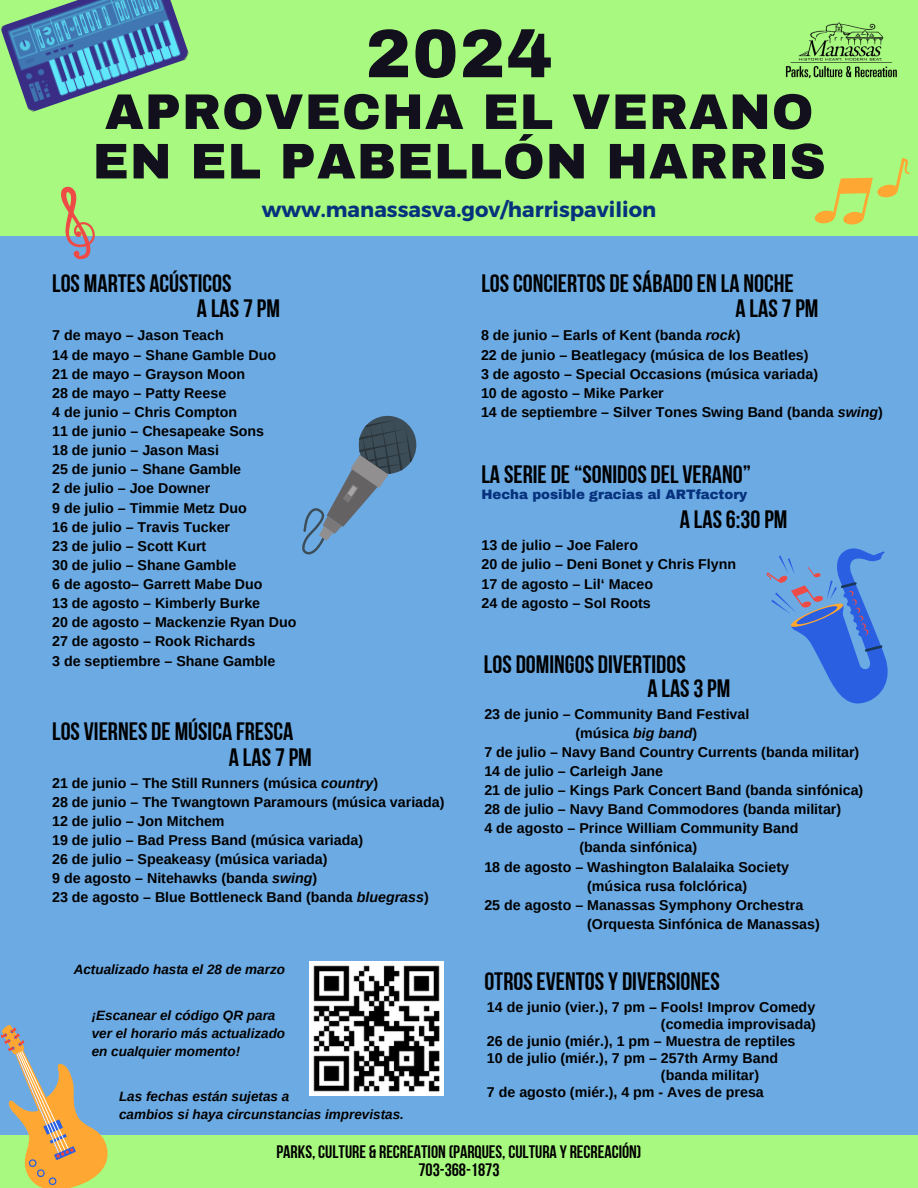
<style>
.page{position:relative;width:918px;height:1188px;background:#6caae4}
.page>*{position:absolute;margin:0;border:0;box-sizing:border-box;transform-origin:0 0}
.t1{font:900 68.55px "Archivo";color:#12101d}
.t2{font:900 50.1px/49.5px "Archivo";letter-spacing:.02em;color:#12101d}
.t3{font:25.05px "Bebas Neue Cyrillic";color:#000}
.t4{font:25.05px "Bebas Neue Cyrillic";letter-spacing:.075em;color:#000}
.t5{font:700 21px "Montserrat";color:#06327d}
.t6{font:18px/17.7px "Bebas Neue Cyrillic";color:#000;text-align:center}
.t7{font:700 14.25px "Arimo";color:#000}
.t8{font:italic 700 13.5px "Arimo";color:#000}
.t9{font:900 13.35px "Archivo";color:#06327d}
.s1{font-style:italic}
</style>
<div class="page">
<div style="left:0;top:0;width:918px;height:235px;background:#a7f97f"></div>
<img style="left:1px;top:0;width:188px;height:112px">
<svg style="left:766px;top:548px;width:122px;height:156px"></svg>
<svg style="left:52px;top:186px;width:49px;height:74px"></svg>
<svg style="left:814px;top:158px;width:96px;height:67px"></svg>
<img style="left:309px;top:962px;width:134px;height:134px">
<img style="left:785px;top:22px;width:112px;height:57px">
<div style="left:0;top:1136px;width:918px;height:52px;background:#a7f97f"></div>
<svg style="left:0;top:1025px;width:143px;height:163px"></svg>
<svg style="left:302px;top:415px;width:115px;height:139px"></svg>
<p class="t1" style="left:366px;top:17px;width:188px">2024</p>
<p class="t2" style="left:93px;top:87px;width:735px">APROVECHA EL VERANO<br>EN EL PABELLÓN HARRIS</p>
<h3 class="t5" style="left:262px;top:196px;width:396px">www.manassasva.gov/harrispavilion</h3>
<p class="t3" style="left:52px;top:273px;width:181px">LOS MARTES ACÚSTICOS</p>
<p class="t4" style="left:197px;top:298px;width:85px">ALAS7PM</p>
<p class="t7" style="left:52px;top:328px;width:173px">7 de mayo – Jason Teach</p>
<p class="t7" style="left:52px;top:347px;width:225px">14 de mayo – Shane Gamble Duo</p>
<p class="t7" style="left:52px;top:366px;width:195px">21 de mayo – Grayson Moon</p>
<p class="t7" style="left:52px;top:385px;width:176px">28 de mayo – Patty Reese</p>
<p class="t7" style="left:52px;top:404px;width:187px">4 de junio – Chris Compton</p>
<p class="t7" style="left:52px;top:423px;width:214px">11 de junio – Chesapeake Sons</p>
<h2 class="t7" style="left:52px;top:442px;width:168px">18 de junio – Jason Masi</h2>
<h2 class="t7" style="left:52px;top:461px;width:191px">25 de junio – Shane Gamble</h2>
<p class="t7" style="left:52px;top:481px;width:160px">2 de julio – Joe Downer</p>
<p class="t7" style="left:52px;top:500px;width:196px">9 de julio – Timmie Metz Duo</p>
<p class="t7" style="left:52px;top:519px;width:180px">16 de julio – Travis Tucker</p>
<p class="t7" style="left:52px;top:538px;width:156px">23 de julio – Scott Kurt</p>
<p class="t7" style="left:52px;top:557px;width:186px">30 de julio – Shane Gamble</p>
<h3 class="t7" style="left:52px;top:576px;width:212px">6 de agosto– Garrett Mabe Duo</h3>
<p class="t7" style="left:52px;top:595px;width:210px">13 de agosto – Kimberly Burke</p>
<h3 class="t7" style="left:52px;top:614px;width:246px">20 de agosto – Mackenzie Ryan Duo</h3>
<p class="t7" style="left:52px;top:634px;width:205px">27 de agosto – Rook Richards</p>
<p class="t7" style="left:52px;top:653px;width:225px">3 de septiembre – Shane Gamble</p>
<p class="t3" style="left:52px;top:721px;width:243px">LOS VIERNES DE MÚSICA FRESCA</p>
<p class="t4" style="left:229px;top:747px;width:85px">ALAS7PM</p>
<p class="t7" style="left:52px;top:775px;width:327px">21 de junio – The Still Runners (música <span class="s1">country</span>)</p>
<p class="t7" style="left:52px;top:794px;width:394px">28 de junio – The Twangtown Paramours (música variada)</p>
<p class="t7" style="left:52px;top:813px;width:174px">12 de julio – Jon Mitchem</p>
<p class="t7" style="left:52px;top:832px;width:312px">19 de julio – Bad Press Band (música variada)</p>
<p class="t7" style="left:52px;top:851px;width:277px">26 de julio – Speakeasy (música variada)</p>
<p class="t7" style="left:52px;top:870px;width:267px">9 de agosto – Nitehawks (banda <span class="s1">swing</span>)</p>
<p class="t7" style="left:52px;top:890px;width:378px">23 de agosto – Blue Bottleneck Band (banda <span class="s1">bluegrass</span>)</p>
<p class="t8" style="left:74px;top:962px;width:213px">Actualizado hasta el 28 de marzo</p>
<p class="t8" style="left:92px;top:1008px;width:185px">¡Escanear el código QR para</p>
<p class="t8" style="left:92px;top:1026px;width:195px">ver el horario más actualizado</p>
<h2 class="t8" style="left:92px;top:1044px;width:150px">en cualquier momento!</h2>
<p class="t8" style="left:119px;top:1089px;width:172px">Las fechas están sujetas a</p>
<p class="t8" style="left:119px;top:1107px;width:286px">cambios si haya circunstancias imprevistas.</p>
<p class="t3" style="left:481px;top:273px;width:314px">LOSCONCIERTOS DESÁBADOEN LA NOCHE</p>
<p class="t4" style="left:736px;top:298px;width:85px">ALAS7PM</p>
<h2 class="t7" style="left:481px;top:328px;width:261px">8 de junio – Earls of Kent (banda <span class="s1">rock</span>)</h2>
<h2 class="t7" style="left:481px;top:347px;width:329px">22 de junio – Beatlegacy (música de los Beatles)</h2>
<p class="t7" style="left:481px;top:366px;width:339px">3 de agosto – Special Occasions (música variada)</p>
<p class="t7" style="left:481px;top:385px;width:184px">10 de agosto – Mike Parker</p>
<p class="t7" style="left:481px;top:404px;width:403px">14 de septiembre – Silver Tones Swing Band (banda <span class="s1">swing</span>)</p>
<p class="t3" style="left:481px;top:464px;width:271px">LA SERIE DE“SONIDOS DEL VERANO”</p>
<p class="t9" style="left:481px;top:488px;width:268px">Hecha posible gracias al ARTfactory</p>
<h3 class="t3" style="left:680px;top:510px;width:109px">A LAS6:30PM</h3>
<p class="t7" style="left:481px;top:537px;width:158px">13 de julio – Joe Falero</p>
<p class="t7" style="left:481px;top:557px;width:256px">20 de julio – Deni Bonet y Chris Flynn</p>
<p class="t7" style="left:481px;top:576px;width:173px">17 de agosto – Lil‘ Maceo</p>
<p class="t7" style="left:481px;top:595px;width:171px">24 de agosto – Sol Roots</p>
<p class="t3" style="left:484px;top:655px;width:203px">LOS DOMINGOS DIVERTIDOS</p>
<p class="t4" style="left:647px;top:678px;width:85px">ALAS3PM</p>
<p class="t7" style="left:484px;top:706px;width:267px">23 de junio – Community Band Festival</p>
<p class="t7" style="left:575px;top:725px;width:123px">(música <span class="s1">big band</span>)</p>
<p class="t7" style="left:484px;top:744px;width:377px">7 de julio – Navy Band Country Currents (banda militar)</p>
<p class="t7" style="left:484px;top:763px;width:180px">14 de julio – Carleigh Jane</p>
<p class="t7" style="left:484px;top:782px;width:380px">21 de julio – Kings Park Concert Band (banda sinfónica)</p>
<p class="t7" style="left:484px;top:801px;width:358px">28 de julio – Navy Band Commodores (banda militar)</p>
<p class="t7" style="left:484px;top:820px;width:316px">4 de agosto – Prince William Community Band</p>
<p class="t7" style="left:579px;top:840px;width:119px">(banda sinfónica)</p>
<p class="t7" style="left:484px;top:859px;width:306px">18 de agosto – Washington Balalaika Society</p>
<h2 class="t7" style="left:587px;top:878px;width:161px">(música rusa folclórica)</h2>
<h2 class="t7" style="left:484px;top:897px;width:320px">25 de agosto – Manassas Symphony Orchestra</h2>
<p class="t7" style="left:587px;top:916px;width:234px">(Orquesta Sinfónica de Manassas)</p>
<h2 class="t3" style="left:484px;top:971px;width:237px">OTROSEVENTOSY DIVERSIONES</h2>
<p class="t7" style="left:487px;top:999px;width:330px">14 de junio (vier.), 7 pm – Fools! Improv Comedy</p>
<p class="t7" style="left:661px;top:1016px;width:157px">(comedia improvisada)</p>
<p class="t7" style="left:487px;top:1033px;width:310px">26 de junio (miér.), 1 pm – Muestra de reptiles</p>
<p class="t7" style="left:487px;top:1050px;width:293px">10 de julio (miér.), 7 pm – 257th Army Band</p>
<p class="t7" style="left:661px;top:1067px;width:100px">(banda militar)</p>
<p class="t7" style="left:487px;top:1084px;width:278px">7 de agosto (miér.), 4 pm - Aves de presa</p>
<p class="t6" style="left:277px;top:1145px;width:366px">PARKS, CULTURE &amp; RECREATION (PARQUES, CULTURA Y RECREACIÓN)<br>703-368-1873</p>
</div>
